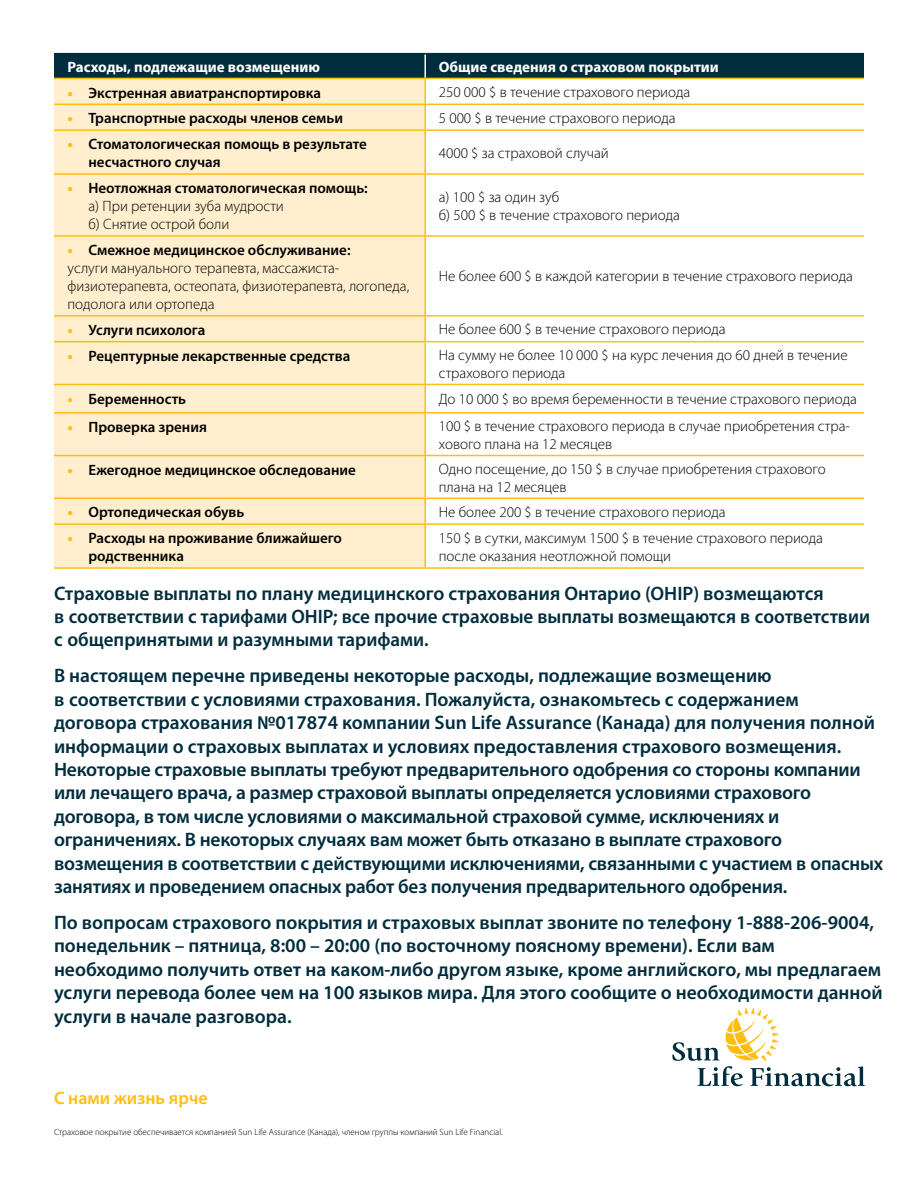
<style>
.page{position:relative;width:918px;height:1188px;background:#fff}
.page>*{position:absolute;margin:0;border:0;box-sizing:border-box;transform-origin:0 0}
.t1{font:600 19.5px/23.4px "Myriad Pro";letter-spacing:-.005em;color:#002d3d}
.t2{font:600 18px "Myriad Pro";color:#febe10}
.t3{font:300 15px/18px "Myriad Pro";color:#000}
.t4{font:600 15px/18px "Myriad Pro";color:#000}
.t5{font:700 15px "Myriad Pro";color:#fff}
.t6{font:300 9px "Myriad Pro";color:#000}
.s1{font-weight:900;color:#febe10}
.s2{font-weight:600}
</style>
<div class="page">
<svg style="left:672px;top:1007px;width:193px;height:79px"></svg>
<div style="left:54px;top:54px;width:810px;height:24px;background:#002d3d"></div>
<div style="left:54px;top:79px;width:370px;height:488px;background:#ffefcf"></div>
<hr style="left:424px;top:79px;width:2px;height:25px;background:#febe10">
<hr style="left:424px;top:105px;width:2px;height:24px;background:#febe10">
<hr style="left:424px;top:131px;width:2px;height:42px;background:#febe10">
<hr style="left:424px;top:175px;width:2px;height:60px;background:#febe10">
<hr style="left:424px;top:237px;width:2px;height:78px;background:#febe10">
<hr style="left:424px;top:317px;width:2px;height:24px;background:#febe10">
<hr style="left:424px;top:342px;width:2px;height:42px;background:#febe10">
<hr style="left:424px;top:385px;width:2px;height:27px;background:#febe10">
<hr style="left:424px;top:414px;width:2px;height:41px;background:#febe10">
<hr style="left:424px;top:456px;width:2px;height:42px;background:#febe10">
<hr style="left:424px;top:499px;width:2px;height:24px;background:#febe10">
<hr style="left:424px;top:525px;width:2px;height:42px;background:#febe10">
<hr style="left:54px;top:78px;width:371px;height:1px;background:#febe10">
<hr style="left:425px;top:78px;width:439px;height:1px;background:#febe10">
<hr style="left:54px;top:104px;width:371px;height:1px;background:#febe10">
<hr style="left:425px;top:104px;width:439px;height:1px;background:#febe10">
<hr style="left:54px;top:129px;width:371px;height:2px;background:#febe10">
<hr style="left:425px;top:129px;width:439px;height:2px;background:#febe10">
<hr style="left:54px;top:173px;width:371px;height:2px;background:#febe10">
<hr style="left:425px;top:173px;width:439px;height:2px;background:#febe10">
<hr style="left:54px;top:235px;width:371px;height:2px;background:#febe10">
<hr style="left:425px;top:235px;width:439px;height:2px;background:#febe10">
<hr style="left:54px;top:315px;width:371px;height:2px;background:#febe10">
<hr style="left:425px;top:315px;width:439px;height:2px;background:#febe10">
<hr style="left:54px;top:341px;width:371px;height:1px;background:#febe10">
<hr style="left:425px;top:341px;width:439px;height:1px;background:#febe10">
<hr style="left:54px;top:384px;width:371px;height:1px;background:#febe10">
<hr style="left:425px;top:384px;width:439px;height:1px;background:#febe10">
<hr style="left:54px;top:412px;width:371px;height:2px;background:#febe10">
<hr style="left:425px;top:412px;width:439px;height:2px;background:#febe10">
<hr style="left:54px;top:455px;width:371px;height:1px;background:#febe10">
<hr style="left:425px;top:455px;width:439px;height:1px;background:#febe10">
<hr style="left:54px;top:498px;width:371px;height:1px;background:#febe10">
<hr style="left:425px;top:498px;width:439px;height:1px;background:#febe10">
<hr style="left:54px;top:523px;width:371px;height:2px;background:#febe10">
<hr style="left:425px;top:523px;width:439px;height:2px;background:#febe10">
<hr style="left:54px;top:567px;width:371px;height:2px;background:#febe10">
<hr style="left:425px;top:567px;width:439px;height:2px;background:#febe10">
<hr style="left:424px;top:54px;width:2px;height:24px;background:#fff">
<hr style="left:54px;top:53px;width:371px;height:1px;background:#002d3d">
<hr style="left:425px;top:53px;width:439px;height:1px;background:#002d3d">
<p class="t5" style="left:68px;top:57px;width:254px">Расходы, подлежащие возмещению</p>
<p class="t5" style="left:439px;top:57px;width:282px">Общие сведения о страховом покрытии</p>
<p class="t4" style="left:68px;top:83px;width:255px"><span class="s1">•</span> Экстренная авиатранспортировка</p>
<p class="t3" style="left:439px;top:83px;width:253px">250 000 $ в течение страхового периода</p>
<p class="t4" style="left:68px;top:109px;width:277px"><span class="s1">•</span> Транспортные расходы членов семьи</p>
<p class="t3" style="left:439px;top:109px;width:238px">5 000 $ в течение страхового периода</p>
<p class="t4" style="left:88px;top:135px;width:280px;text-indent:-21px"><span class="s1">•</span> Стоматологическая помощь в результате несчастного случая</p>
<p class="t3" style="left:439px;top:144px;width:172px">4000 $ за страховой случай</p>
<p class="t3" style="left:88px;top:179px;width:281px;text-indent:-21px"><span class="s1">•</span> <span class="s2">Неотложная стоматологическая помощь: </span>а) При ретенции зуба мудрости<br>б) Снятие острой боли</p>
<p class="t3" style="left:439px;top:188px;width:243px">а) 100 $ за один зуб<br>б) 500 $ в течение страхового периода</p>
<p class="t3" style="left:68px;top:241px;width:343px"><span class="s1">•</span> <span class="s2">Смежное медицинское обслуживание:<br></span>услуги мануального терапевта, массажиста&shy;физиотерапевта, остеопата, физиотерапевта, логопеда, подолога или ортопеда</p>
<p class="t3" style="left:439px;top:268px;width:416px">Не более 600 $ в каждой категории в течение страхового периода</p>
<p class="t4" style="left:68px;top:321px;width:139px"><span class="s1">•</span> Услуги психолога</p>
<p class="t3" style="left:439px;top:321px;width:288px">Не более 600 $ в течение страхового периода</p>
<p class="t4" style="left:68px;top:346px;width:284px"><span class="s1">•</span> Рецептурные лекарственные средства</p>
<p class="t3" style="left:439px;top:346px;width:410px">На сумму не более 10 000 $ на курс лечения до 60 дней в течение страхового периода</p>
<p class="t4" style="left:68px;top:389px;width:120px"><span class="s1">•</span> Беременность</p>
<p class="t3" style="left:439px;top:390px;width:420px">До 10 000 $ во время беременности в течение страхового периода</p>
<p class="t4" style="left:68px;top:417px;width:141px"><span class="s1">•</span> Проверка зрения</p>
<p class="t3" style="left:439px;top:417px;width:413px">100 $ в течение страхового периода в случае приобретения стра&shy;хового плана на 12 месяцев</p>
<p class="t4" style="left:68px;top:460px;width:290px"><span class="s1">•</span> Ежегодное медицинское обследование</p>
<p class="t3" style="left:439px;top:460px;width:388px">Одно посещение, до 150 $ в случае приобретения страхового плана на 12 месяцев</p>
<p class="t4" style="left:67px;top:503px;width:179px"><span class="s1">•</span> Ортопедическая обувь</p>
<p class="t3" style="left:439px;top:503px;width:288px">Не более 200 $ в течение страхового периода</p>
<p class="t4" style="left:88px;top:529px;width:255px;text-indent:-21px"><span class="s1">•</span> Расходы на проживание ближайшего родственника</p>
<p class="t3" style="left:439px;top:529px;width:386px">150 $ в сутки, максимум 1500 $ в течение страхового периода после оказания неотложной помощи</p>
<p class="t1" style="left:54px;top:581px;width:818px">Страховые выплаты по плану медицинского страхования Онтарио (OHIP) возмещаются<br>в соответствии с тарифами OHIP; все прочие страховые выплаты возмещаются в соответствии с общепринятыми и разумными тарифами.</p>
<p class="t1" style="left:54px;top:664px;width:831px">В настоящем перечне приведены некоторые расходы, подлежащие возмещению<br>в соответствии с условиями страхования. Пожалуйста, ознакомьтесь с содержанием договора страхования №017874 компании Sun Life Assurance (Канада) для получения полной информации о страховых выплатах и условиях предоставления страхового возмещения.<br>Некоторые страховые выплаты требуют предварительного одобрения со стороны компании или лечащего врача, а размер страховой выплаты определяется условиями страхового договора, в том числе условиями о максимальной страховой сумме, исключениях и ограничениях. В некоторых случаях вам может быть отказано в выплате страхового возмещения в соответствии с действующими исключениями, связанными с участием в опасных занятиях и проведением опасных работ без получения предварительного одобрения.</p>
<p class="t1" style="left:54px;top:910px;width:830px">По вопросам страхового покрытия и страховых выплат звоните по телефону 1-888-206-9004, понедельник – пятница, 8:00 – 20:00 (по восточному поясному времени). Если вам необходимо получить ответ на каком-либо другом языке, кроме английского, мы предлагаем услуги перевода более чем на 100 языков мира. Для этого сообщите о необходимости данной услуги в начале разговора.</p>
<p class="t2" style="left:54px;top:1087px;width:155px">С нами жизнь ярче</p>
<p class="t6" style="left:54px;top:1127px;width:450px">Страховое покрытие обеспечивается компанией Sun Life Assurance (Канада), членом группы компаний Sun Life Financial.</p>
</div>
